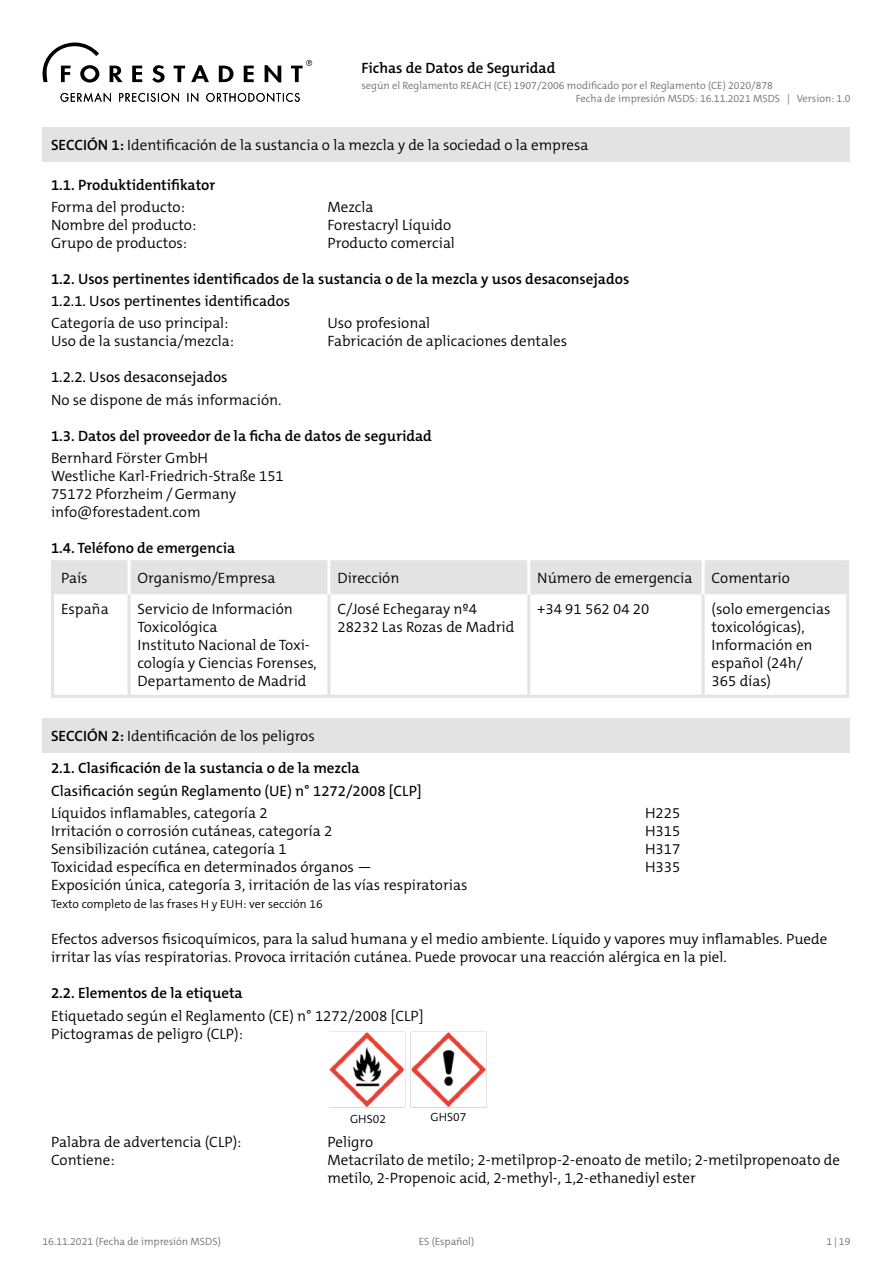
<style>
.page{position:relative;width:893px;height:1263px;background:#fff}
.page>*{position:absolute;margin:0;border:0;box-sizing:border-box;transform-origin:0 0}
.t1{font:300 15px/18px "The Mix C5";color:#000}
.t2{font:600 15px "The Mix C5";color:#000}
.t3{font:15px "The Mix C5";color:#000}
.t4{font:300 12px "The Mix C5";color:#000}
.t5{font:300 10.5px/12.6px "The Mix C5";color:#706f6f}
.s1{font-weight:600}
</style>
<div class="page">
<svg style="left:110px;top:66px;width:13px;height:16px"></svg>
<svg style="left:132px;top:66px;width:10px;height:16px"></svg>
<svg style="left:152px;top:65px;width:13px;height:18px"></svg>
<svg style="left:174px;top:66px;width:11px;height:16px"></svg>
<svg style="left:191px;top:65px;width:18px;height:17px"></svg>
<svg style="left:219px;top:66px;width:15px;height:16px"></svg>
<svg style="left:244px;top:66px;width:10px;height:16px"></svg>
<svg style="left:265px;top:65px;width:16px;height:17px"></svg>
<svg style="left:291px;top:60px;width:21px;height:22px"></svg>
<svg style="left:43px;top:43px;width:56px;height:40px"></svg>
<svg style="left:61px;top:93px;width:239px;height:9px"></svg>
<div style="left:43px;top:128px;width:807px;height:34px;background:#e3e3e3"></div>
<div style="left:54px;top:560px;width:792px;height:34px;background:#e3e3e3"></div>
<hr style="left:846px;top:560px;width:3px;height:34px;background:#e3e3e3">
<hr style="left:51px;top:560px;width:3px;height:34px;background:#e3e3e3">
<hr style="left:51px;top:594px;width:3px;height:101px;background:#e3e3e3">
<hr style="left:846px;top:594px;width:3px;height:101px;background:#e3e3e3">
<hr style="left:128px;top:594px;width:3px;height:101px;background:#e3e3e3">
<hr style="left:327px;top:594px;width:3px;height:101px;background:#e3e3e3">
<hr style="left:527px;top:594px;width:3px;height:101px;background:#e3e3e3">
<hr style="left:702px;top:594px;width:3px;height:101px;background:#e3e3e3">
<hr style="left:128px;top:560px;width:3px;height:34px;background:#fff">
<hr style="left:327px;top:560px;width:3px;height:34px;background:#fff">
<hr style="left:527px;top:560px;width:3px;height:34px;background:#fff">
<hr style="left:702px;top:560px;width:3px;height:34px;background:#fff">
<hr style="left:51px;top:695px;width:78px;height:3px;background:#e3e3e3">
<hr style="left:129px;top:695px;width:200px;height:3px;background:#e3e3e3">
<hr style="left:329px;top:695px;width:200px;height:3px;background:#e3e3e3">
<hr style="left:529px;top:695px;width:174px;height:3px;background:#e3e3e3">
<hr style="left:703px;top:695px;width:146px;height:3px;background:#e3e3e3">
<div style="left:43px;top:719px;width:807px;height:34px;background:#e3e3e3"></div>
<img style="left:329px;top:1031px;width:158px;height:77px">
<p class="t2" style="left:361px;top:58px;width:196px">Fichas de Datos de Seguridad</p>
<p class="t5" style="left:576px;top:80px;width:276px;text-indent:-214px">según el Reglamento REACH (CE) 1907/2006 modificado por el Reglamento (CE) 2020/878<br>Fecha de impresión MSDS: 16.11.2021 MSDS | Version: 1.0</p>
<p class="t1" style="left:51px;top:136px;width:539px"><span class="s1">SECCIÓN 1:</span> Identificación de la sustancia o la mezcla y de la sociedad o la empresa</p>
<p class="t2" style="left:51px;top:175px;width:166px">1.1. Produktidentifikator</p>
<p class="t1" style="left:51px;top:198px;width:135px">Forma del producto:</p>
<p class="t1" style="left:327px;top:198px;width:47px">Mezcla</p>
<p class="t1" style="left:51px;top:216px;width:147px">Nombre del producto:</p>
<p class="t1" style="left:327px;top:216px;width:125px">Forestacryl Líquido</p>
<p class="t1" style="left:51px;top:234px;width:138px">Grupo de productos:</p>
<p class="t1" style="left:327px;top:234px;width:129px">Producto comercial</p>
<p class="t2" style="left:51px;top:269px;width:580px">1.2. Usos pertinentes identificados de la sustancia o de la mezcla y usos desaconsejados</p>
<p class="t3" style="left:51px;top:291px;width:241px">1.2.1. Usos pertinentes identificados</p>
<p class="t1" style="left:51px;top:314px;width:179px">Categoría de uso principal:</p>
<p class="t1" style="left:327px;top:314px;width:104px">Uso profesional</p>
<p class="t1" style="left:51px;top:332px;width:185px">Uso de la sustancia/mezcla:</p>
<p class="t1" style="left:327px;top:332px;width:241px">Fabricación de aplicaciones dentales</p>
<p class="t3" style="left:51px;top:368px;width:178px">1.2.2. Usos desaconsejados</p>
<p class="t1" style="left:51px;top:391px;width:232px">No se dispone de más información.</p>
<p class="t2" style="left:51px;top:426px;width:382px">1.3. Datos del proveedor de la ficha de datos de seguridad</p>
<p class="t1" style="left:51px;top:449px;width:234px">Bernhard Förster GmbH<br>Westliche Karl-Friedrich-Straße 151<br>75172 Pforzheim / Germany info@forestadent.com</p>
<p class="t2" style="left:51px;top:538px;width:186px">1.4. Teléfono de emergencia</p>
<p class="t1" style="left:61px;top:569px;width:28px">País</p>
<p class="t1" style="left:138px;top:569px;width:139px">Organismo/Empresa</p>
<p class="t1" style="left:337px;top:569px;width:63px">Dirección</p>
<p class="t1" style="left:537px;top:569px;width:157px">Número de emergencia</p>
<p class="t1" style="left:712px;top:569px;width:80px">Comentario</p>
<p class="t1" style="left:61px;top:600px;width:49px">España</p>
<p class="t1" style="left:138px;top:600px;width:181px">Servicio de Información<br>Toxicológica<br>Instituto Nacional de Toxi&shy;cología y Ciencias Forenses,<br>Departamento de Madrid</p>
<p class="t1" style="left:337px;top:600px;width:178px">C/José Echegaray nº4<br>28232 Las Rozas de Madrid</p>
<p class="t1" style="left:537px;top:600px;width:114px">+34 91 562 04 20</p>
<p class="t1" style="left:712px;top:600px;width:120px">(solo emergencias toxicológicas),<br>Información en español (24h/<br>365 días)</p>
<p class="t1" style="left:51px;top:727px;width:265px"><span class="s1">SECCIÓN 2:</span> Identificación de los peligros</p>
<p class="t2" style="left:51px;top:758px;width:310px">2.1. Clasificación de la sustancia o de la mezcla</p>
<p class="t3" style="left:51px;top:781px;width:372px">Clasificación según Reglamento (UE) n° 1272/2008 [CLP]</p>
<p class="t1" style="left:51px;top:804px;width:218px">Líquidos inflamables, categoría 2</p>
<p class="t1" style="left:645px;top:804px;width:37px">H225</p>
<p class="t1" style="left:51px;top:822px;width:283px">Irritación o corrosión cutáneas, categoría 2</p>
<p class="t1" style="left:645px;top:822px;width:37px">H315</p>
<p class="t1" style="left:51px;top:840px;width:237px">Sensibilización cutánea, categoría 1</p>
<p class="t1" style="left:645px;top:840px;width:37px">H317</p>
<p class="t1" style="left:51px;top:858px;width:323px">Toxicidad específica en determinados órganos —</p>
<p class="t1" style="left:645px;top:858px;width:37px">H335</p>
<p class="t1" style="left:51px;top:876px;width:418px">Exposición única, categoría 3, irritación de las vías respiratorias</p>
<p class="t4" style="left:51px;top:897px;width:273px">Texto completo de las frases H y EUH: ver sección 16</p>
<p class="t1" style="left:51px;top:930px;width:778px">Efectos adversos fisicoquímicos, para la salud humana y el medio ambiente. Líquido y vapores muy inflamables. Puede irritar las vías respiratorias. Provoca irritación cutánea. Puede provocar una reacción alérgica en la piel.</p>
<p class="t2" style="left:51px;top:984px;width:193px">2.2. Elementos de la etiqueta</p>
<p class="t1" style="left:51px;top:1007px;width:374px">Etiquetado según el Reglamento (CE) n° 1272/2008 [CLP]<br>Pictogramas de peligro (CLP):</p>
<p class="t4" style="left:350px;top:1111px;width:37px">GHS02</p>
<p class="t4" style="left:431px;top:1109px;width:37px">GHS07</p>
<p class="t1" style="left:51px;top:1133px;width:192px">Palabra de advertencia (CLP):</p>
<p class="t1" style="left:327px;top:1133px;width:47px">Peligro</p>
<p class="t1" style="left:51px;top:1151px;width:65px">Contiene:</p>
<p class="t1" style="left:327px;top:1151px;width:514px">Metacrilato de metilo; 2-metilprop-2-enoato de metilo; 2-metilpropenoato de metilo, 2-Propenoic acid, 2-methyl-, 1,2-ethanediyl ester</p>
<p class="t5" style="left:43px;top:1235px;width:180px">16.11.2021 (Fecha de impresión MSDS)</p>
<p class="t5" style="left:419px;top:1235px;width:57px">ES (Español)</p>
<p class="t5" style="left:827px;top:1235px;width:25px">1 | 19</p>
</div>
